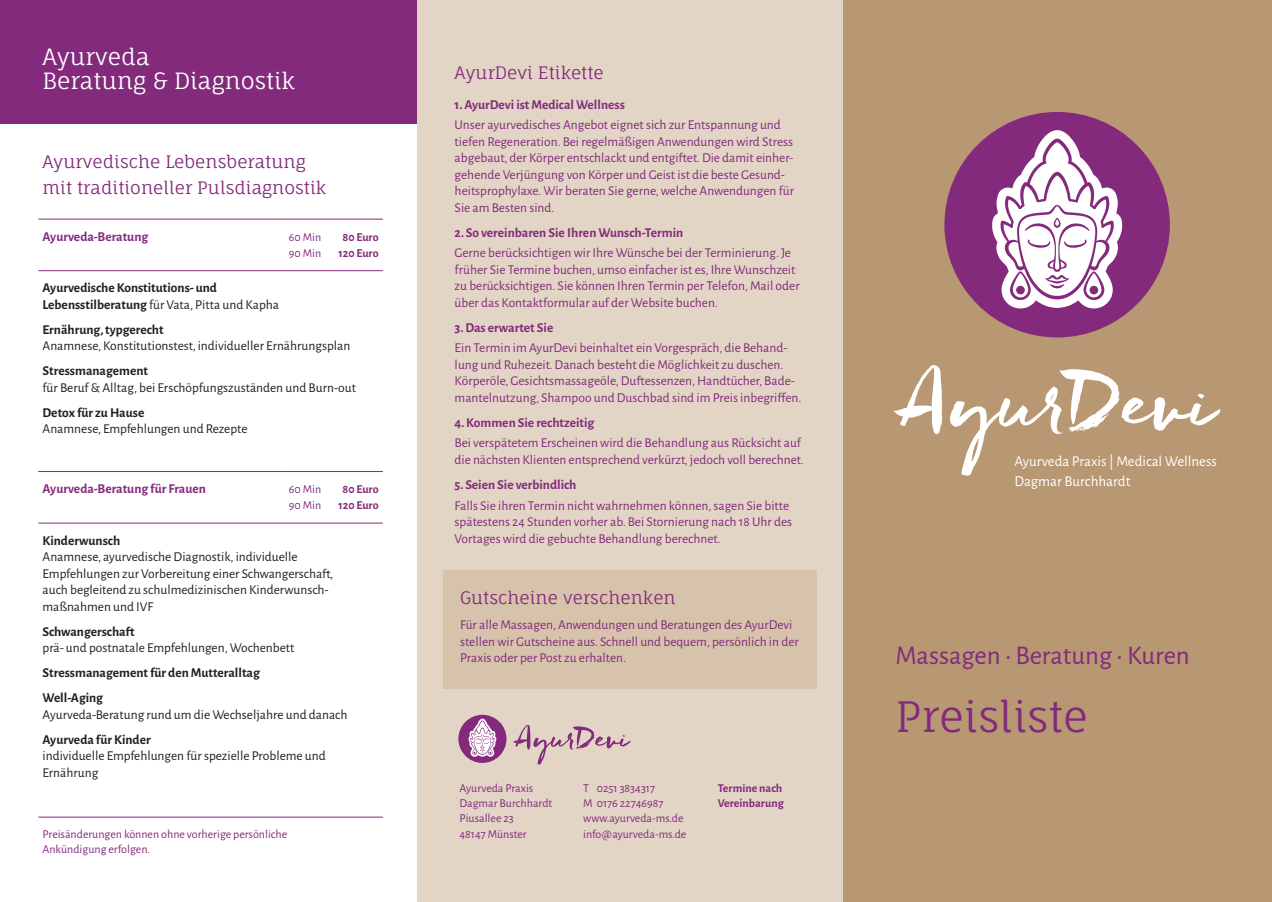
<style>
.page{position:relative;width:1272px;height:902px;background:#fff}
.page>*{position:absolute;margin:0;border:0;box-sizing:border-box;transform-origin:0 0}
.t1{font:42px "Fauna One";color:#832a7c}
.t2{font:27px "Alegreya Sans";color:#832a7c}
.t3{font:22.5px/24px "Fauna One";color:#fff}
.t4{font:17.25px/25.5px "Fauna One";color:#832a7c}
.t5{font:15px/20.7px "Alegreya Sans";color:#fff}
.t6{font:13.5px/16.5px "Alegreya Sans";color:#832a7c}
.t7{font:13.5px/16.5px "Alegreya Sans";color:#231f20}
.t8{font:700 13.5px/16.5px "Alegreya Sans";color:#231f20}
.t9{font:700 13.5px "Alegreya Sans";color:#832a7c}
.t10{font:12px/15px "Alegreya Sans";color:#832a7c}
.t11{font:700 12px/15px "Alegreya Sans";color:#832a7c}
.s1{font-weight:400}
</style>
<div class="page">
<div style="left:842px;top:0;width:429px;height:901px;background:#b89773"></div>
<div style="left:417px;top:0;width:425px;height:901px;background:#e3d5c5"></div>
<div style="left:0;top:0;width:417px;height:123px;background:#832a7c"></div>
<div style="left:443px;top:570px;width:373px;height:118px;background:#d7c3ac"></div>
<hr style="left:38px;top:219px;width:245px;height:1px;background:#832a7c">
<hr style="left:283px;top:219px;width:100px;height:1px;background:#832a7c">
<hr style="left:38px;top:270px;width:245px;height:1px;background:#832a7c">
<hr style="left:283px;top:270px;width:100px;height:1px;background:#832a7c">
<hr style="left:38px;top:471px;width:245px;height:1px;background:#832a7c">
<hr style="left:283px;top:471px;width:100px;height:1px;background:#832a7c">
<hr style="left:38px;top:523px;width:245px;height:1px;background:#832a7c">
<hr style="left:283px;top:523px;width:100px;height:1px;background:#832a7c">
<hr style="left:38px;top:816px;width:345px;height:1px;background:#832a7c">
<div style="left:944px;top:112px;width:225px;height:225px;background:#832a7c;border-radius:50%"></div>
<svg style="left:991px;top:130px;width:131px;height:178px"></svg>
<svg style="left:893px;top:365px;width:327px;height:110px"></svg>
<svg style="left:513px;top:725px;width:117px;height:39px"></svg>
<div style="left:458px;top:714px;width:48px;height:48px;background:#832a7c;border-radius:50%"></div>
<svg style="left:468px;top:718px;width:28px;height:38px"></svg>
<h3 class="t3" style="left:43px;top:45px;width:254px">Ayurveda<br>Beratung &amp; Diagnostik</h3>
<p class="t4" style="left:43px;top:149px;width:285px">Ayurvedische Lebensberatung mit traditioneller Pulsdiagnostik</p>
<p class="t9" style="left:43px;top:226px;width:107px">Ayurveda-Beratung</p>
<p class="t10" style="left:289px;top:228px;width:34px">60 Min</p>
<p class="t11" style="left:342px;top:228px;width:38px">80 Euro</p>
<p class="t10" style="left:289px;top:245px;width:34px">90 Min</p>
<p class="t11" style="left:338px;top:245px;width:42px">120 Euro</p>
<p class="t8" style="left:43px;top:278px;width:238px">Ayurvedische Konstitutions- und<br>Lebensstilberatung <span class="s1">für Vata, Pitta und Kapha</span></p>
<p class="t8" style="left:43px;top:320px;width:123px">Ernährung, typgerecht</p>
<p class="t7" style="left:43px;top:337px;width:309px">Anamnese, Konstitutionstest, individueller Ernährungsplan</p>
<p class="t8" style="left:43px;top:361px;width:107px">Stressmanagement</p>
<p class="t7" style="left:43px;top:378px;width:315px">für Beruf &amp; Alltag, bei Erschöpfungszuständen und Burn-out</p>
<p class="t8" style="left:43px;top:403px;width:103px">Detox für zu Hause</p>
<p class="t7" style="left:43px;top:420px;width:206px">Anamnese, Empfehlungen und Rezepte</p>
<p class="t9" style="left:43px;top:478px;width:165px">Ayurveda-Beratung für Frauen</p>
<p class="t10" style="left:289px;top:481px;width:34px">60 Min</p>
<p class="t11" style="left:342px;top:480px;width:38px">80 Euro</p>
<p class="t10" style="left:289px;top:497px;width:34px">90 Min</p>
<p class="t11" style="left:338px;top:497px;width:42px">120 Euro</p>
<p class="t8" style="left:43px;top:531px;width:79px">Kinderwunsch</p>
<p class="t7" style="left:43px;top:547px;width:292px">Anamnese, ayurvedische Diagnostik, individuelle Empfehlungen zur Vorbereitung einer Schwangerschaft, auch begleitend zu schulmedizinischen Kinderwunsch&shy;maßnahmen und IVF</p>
<p class="t8" style="left:43px;top:622px;width:94px">Schwangerschaft</p>
<p class="t7" style="left:43px;top:638px;width:253px">prä- und postnatale Empfehlungen, Wochenbett</p>
<p class="t8" style="left:43px;top:659px;width:219px;line-height:25px">Stressmanagement für den Mutteralltag<br>Well-Aging</p>
<p class="t7" style="left:43px;top:705px;width:306px">Ayurveda-Beratung rund um die Wechseljahre und danach</p>
<p class="t8" style="left:43px;top:730px;width:110px">Ayurveda für Kinder</p>
<p class="t7" style="left:43px;top:746px;width:285px">individuelle Empfehlungen für spezielle Probleme und<br>Ernährung</p>
<p class="t10" style="left:43px;top:826px;width:246px">Preisänderungen können ohne vorherige persönliche<br>Ankündigung erfolgen.</p>
<p class="t4" style="left:454px;top:60px;width:150px">AyurDevi Etikette</p>
<p class="t9" style="left:454px;top:94px;width:172px">1. AyurDevi ist Medical Wellness</p>
<p class="t6" style="left:454px;top:116px;width:341px">Unser ayurvedisches Angebot eignet sich zur Entspannung und tiefen Regeneration. Bei regelmäßigen Anwendungen wird Stress abgebaut, der Körper entschlackt und entgiftet. Die damit einher&shy;gehende Verjüngung von Körper und Geist ist die beste Gesund&shy;heitsprophylaxe. Wir beraten Sie gerne, welche Anwendungen für Sie am Besten sind.</p>
<p class="t9" style="left:454px;top:222px;width:230px">2. So vereinbaren Sie Ihren Wunsch-Termin</p>
<p class="t6" style="left:454px;top:244px;width:346px">Gerne berücksichtigen wir Ihre Wünsche bei der Terminierung. Je früher Sie Termine buchen, umso einfacher ist es, Ihre Wunschzeit zu berücksichtigen. Sie können Ihren Termin per Telefon, Mail oder über das Kontaktformular auf der Website buchen.</p>
<p class="t9" style="left:454px;top:317px;width:100px">3. Das erwartet Sie</p>
<p class="t6" style="left:454px;top:339px;width:348px">Ein Termin im AyurDevi beinhaltet ein Vorgespräch, die Behand&shy;lung und Ruhezeit. Danach besteht die Möglichkeit zu duschen.<br>Körperöle, Gesichtsmassageöle, Duftessenzen, Handtücher, Bade&shy;mantelnutzung, Shampoo und Duschbad sind im Preis inbegriffen.</p>
<p class="t9" style="left:454px;top:412px;width:141px">4. Kommen Sie rechtzeitig</p>
<p class="t6" style="left:454px;top:434px;width:350px">Bei verspätetem Erscheinen wird die Behandlung aus Rücksicht auf die nächsten Klienten entsprechend verkürzt, jedoch voll berechnet.</p>
<p class="t9" style="left:454px;top:474px;width:123px">5. Seien Sie verbindlich</p>
<p class="t6" style="left:454px;top:496px;width:339px">Falls Sie ihren Termin nicht wahrnehmen können, sagen Sie bitte spätestens 24 Stunden vorher ab. Bei Stornierung nach 18 Uhr des<br>Vortages wird die gebuchte Behandlung berechnet.</p>
<p class="t4" style="left:460px;top:585px;width:217px">Gutscheine verschenken</p>
<p class="t6" style="left:460px;top:616px;width:340px">Für alle Massagen, Anwendungen und Beratungen des AyurDevi stellen wir Gutscheine aus. Schnell und bequem, persönlich in der<br>Praxis oder per Post zu erhalten.</p>
<p class="t10" style="left:459px;top:780px;width:94px">Ayurveda Praxis<br>Dagmar Burchhardt<br>Piusallee 23<br>48147 Münster</p>
<p class="t10" style="left:583px;top:780px;width:105px">T 0251 3834317<br>M 0176 22746987 www.ayurveda-ms.de info@ayurveda-ms.de</p>
<p class="t11" style="left:717px;top:780px;width:67px">Termine nach<br>Vereinbarung</p>
<p class="t5" style="left:1014px;top:449px;width:204px">Ayurveda Praxis | Medical Wellness<br>Dagmar Burchhardt</p>
<h2 class="t2" style="left:895px;top:637px;width:296px">Massagen • Beratung • Kuren</h2>
<h1 class="t1" style="left:895px;top:690px;width:194px">Preisliste</h1>
</div>
